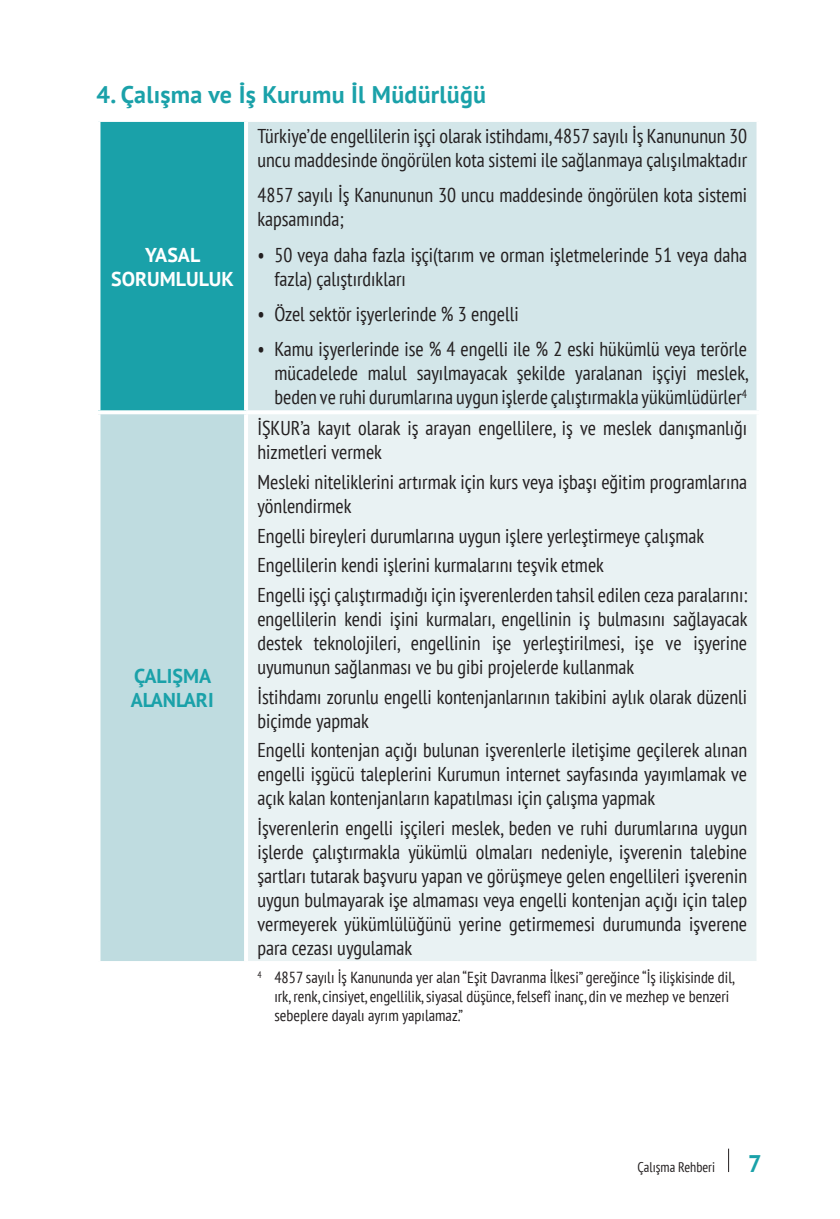
<style>
.page{position:relative;width:840px;height:1219px;background:#fff}
.page>*{position:absolute;margin:0;border:0;box-sizing:border-box;transform-origin:0 0}
.t1{font:700 24px "PT Sans";letter-spacing:.01em;color:#1aa1a9}
.t2{font:condensed 20px/24px "PT Sans";color:#231f20}
.t3{font:700 20px/24px "PT Sans";color:#fff;text-align:center}
.t4{font:700 20px/24px "PT Sans";color:#1aa1a9}
.t5{font:condensed 16px/19.2px "PT Sans";color:#231f20}
.t6{font:condensed 14px "PT Sans";color:#231f20}
</style>
<div class="page">
<div style="left:98px;top:120px;width:148px;height:292px;background:#1aa1a9"></div>
<div style="left:246px;top:120px;width:512px;height:292px;background:#d3e6e9"></div>
<div style="left:98px;top:412px;width:148px;height:551px;background:#bfdce0"></div>
<div style="left:246px;top:412px;width:512px;height:551px;background:#e9f2f3"></div>
<svg style="left:98px;top:120px;width:148px;height:2px"></svg>
<hr style="left:96px;top:122px;width:4px;height:288px;background:#fff">
<hr style="left:246px;top:118px;width:514px;height:4px;background:#fff">
<hr style="left:244px;top:122px;width:4px;height:288px;background:#fff">
<svg style="left:756px;top:122px;width:2px;height:288px"></svg>
<svg style="left:98px;top:410px;width:148px;height:4px"></svg>
<hr style="left:96px;top:414px;width:4px;height:547px;background:#fff">
<svg style="left:246px;top:410px;width:512px;height:4px;background:#fbfdfd"></svg>
<hr style="left:244px;top:414px;width:4px;height:547px;background:#fff">
<hr style="left:756px;top:414px;width:4px;height:547px;background:#fff">
<hr style="left:96px;top:961px;width:150px;height:4px;background:#fff">
<hr style="left:246px;top:961px;width:514px;height:4px;background:#fff">
<p class="t1" style="left:96px;top:79px;width:391px">4. Çalışma ve İş Kurumu İl Müdürlüğü</p>
<p class="t3" style="left:111px;top:242px;width:124px">YASAL<br>SORUMLULUK</p>
<p class="t4" style="left:131px;top:664px;width:84px">ÇALIŞMA<br>ALANLARI</p>
<p class="t2" style="left:257px;top:123px;width:491px">Türkiye’de engellilerin işçi olarak istihdamı, 4857 sayılı İş Kanununun 30 uncu maddesinde öngörülen kota sistemi ile sağlanmaya çalışılmaktadır</p>
<p class="t2" style="left:257px;top:183px;width:491px">4857 sayılı İş Kanununun 30 uncu maddesinde öngörülen kota sistemi kapsamında;</p>
<p class="t2" style="left:274px;top:242px;width:474px;text-indent:-17px">• 50 veya daha fazla işçi(tarım ve orman işletmelerinde 51 veya daha fazla) çalıştırdıkları</p>
<p class="t2" style="left:257px;top:301px;width:263px">• Özel sektör işyerlerinde % 3 engelli</p>
<p class="t2" style="left:274px;top:337px;width:475px;text-align:justify;text-indent:-17px">• Kamu işyerlerinde ise % 4 engelli ile % 2 eski hükümlü veya terörle mücadelede malul sayılmayacak şekilde yaralanan işçiyi meslek, beden ve ruhi durumlarına uygun işlerde çalıştırmakla yükümlüdürler<sup>4</sup></p>
<p class="t2" style="left:257px;top:416px;width:491px">İŞKUR’a kayıt olarak iş arayan engellilere, iş ve meslek danışmanlığı hizmetleri vermek</p>
<p class="t2" style="left:257px;top:469px;width:491px">Mesleki niteliklerini artırmak için kurs veya işbaşı eğitim programlarına yönlendirmek</p>
<p class="t2" style="left:257px;top:520px;width:491px;line-height:29.6px">Engelli bireyleri durumlarına uygun işlere yerleştirmeye çalışmak<br>Engellilerin kendi işlerini kurmalarını teşvik etmek<br>Engelli işçi çalıştırmadığı için işverenlerden tahsil edilen ceza paralarını:</p>
<p class="t2" style="left:257px;top:606px;width:491px;text-align:justify">engellilerin kendi işini kurmaları, engellinin iş bulmasını sağlayacak destek teknolojileri, engellinin işe yerleştirilmesi, işe ve işyerine uyumunun sağlanması ve bu gibi projelerde kullanmak</p>
<p class="t2" style="left:257px;top:684px;width:491px">İstihdamı zorunlu engelli kontenjanlarının takibini aylık olarak düzenli biçimde yapmak</p>
<p class="t2" style="left:257px;top:738px;width:491px;text-align:justify">Engelli kontenjan açığı bulunan işverenlerle iletişime geçilerek alınan engelli işgücü taleplerini Kurumun internet sayfasında yayımlamak ve açık kalan kontenjanların kapatılması için çalışma yapmak</p>
<p class="t2" style="left:257px;top:815px;width:491px;text-align:justify">İşverenlerin engelli işçileri meslek, beden ve ruhi durumlarına uygun işlerde çalıştırmakla yükümlü olmaları nedeniyle, işverenin talebine şartları tutarak başvuru yapan ve görüşmeye gelen engellileri işverenin uygun bulmayarak işe almaması veya engelli kontenjan açığı için talep vermeyerek yükümlülüğünü yerine getirmemesi durumunda işverene para cezası uygulamak</p>
<p class="t5" style="left:274px;top:967px;width:461px;text-indent:-17px"><sup>4</sup> 4857 sayılı İş Kanununda yer alan “Eşit Davranma İlkesi” gereğince “İş ilişkisinde dil, ırk, renk, cinsiyet, engellilik, siyasal düşünce, felsefî inanç, din ve mezhep ve benzeri sebeplere dayalı ayrım yapılamaz.”</p>
<p class="t6" style="left:637px;top:1158px;width:79px">Çalışma Rehberi</p>
<p class="t1" style="left:747px;top:1147px;width:15px">7</p>
</div>
